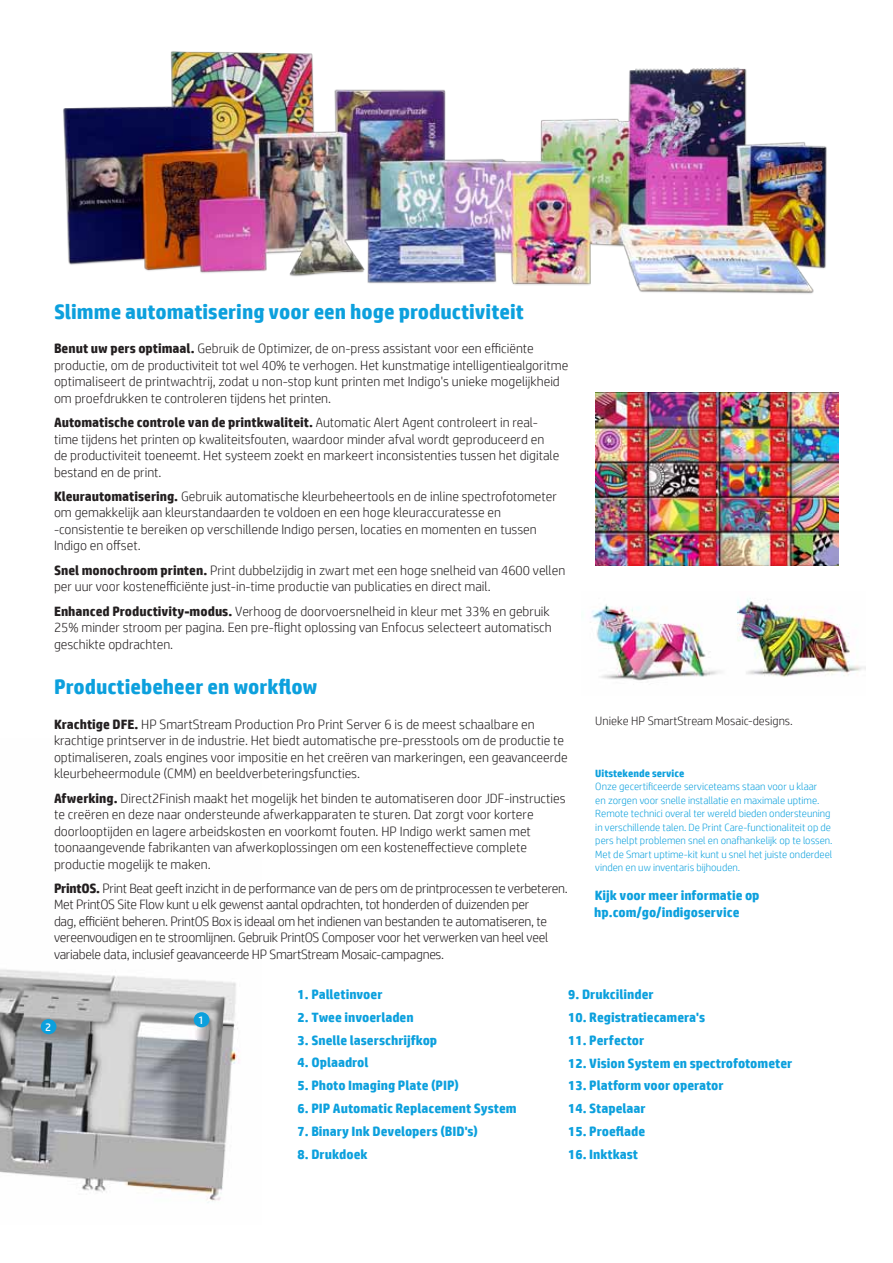
<style>
.page{position:relative;width:893px;height:1263px;background:#fff}
.page>*{position:absolute;margin:0;border:0;box-sizing:border-box;transform-origin:0 0}
.Subhead_14_16_bold_b{font:700 21px "HP Simplified";color:#0ca0dd}
.Body{font:300 13.5px/16.5px "HP Simplified";color:#231f20}
.Body-2{font:300 13.5px/16.5px "HP Simplified";letter-spacing:-.02em;color:#231f20}
.Body-3{font:700 13.5px "HP Simplified";color:#0ca0dd}
.Body_blue{font:700 13.5px/16.5px "HP Simplified";color:#0ca0dd}
.Body-4{font:300 12.15px "HP Simplified";color:#231f20}
.t1{font:11.25px "HP Simplified";color:#fff}
.Side_7pt{font:300 10.5px/13.5px "HP Simplified";color:#0ca0dd}
.s1{font-weight:700}
</style>
<div class="page">
<img style="left:0;top:969px;width:239px;height:234px">
<div style="left:41px;top:1019px;width:15px;height:15px;background:#0ca0dd;border-radius:50%"></div>
<div style="left:194px;top:1012px;width:15px;height:15px;background:#0ca0dd;border-radius:50%"></div>
<img style="left:590px;top:598px;width:275px;height:83px">
<img style="left:595px;top:392px;width:244px;height:174px">
<img style="left:63px;top:51px;width:764px;height:243px">
<p class="Subhead_14_16_bold_b" style="left:54px;top:299px;width:471px">Slimme automatisering voor een hoge productiviteit</p>
<p class="Body" style="left:54px;top:340px;width:516px"><span class="s1">Benut uw pers optimaal.</span> Gebruik de Optimizer, de on-press assistant voor een efficiënte productie, om de productiviteit tot wel 40% te verhogen. Het kunstmatige intelligentiealgoritme optimaliseert de printwachtrij, zodat u non-stop kunt printen met Indigo's unieke mogelijkheid om proefdrukken te controleren tijdens het printen.</p>
<p class="Body" style="left:54px;top:414px;width:507px"><span class="s1">Automatische controle van de printkwaliteit.</span> Automatic Alert Agent controleert in real&shy;time tijdens het printen op kwaliteitsfouten, waardoor minder afval wordt geproduceerd en de productiviteit toeneemt. Het systeem zoekt en markeert inconsistenties tussen het digitale bestand en de print.</p>
<p class="Body" style="left:54px;top:488px;width:504px"><span class="s1">Kleurautomatisering.</span> Gebruik automatische kleurbeheertools en de inline spectrofotometer om gemakkelijk aan kleurstandaarden te voldoen en een hoge kleuraccuratesse en -consistentie te bereiken op verschillende Indigo persen, locaties en momenten en tussen Indigo en offset.</p>
<p class="Body" style="left:54px;top:562px;width:513px"><span class="s1">Snel monochroom printen.</span> Print dubbelzijdig in zwart met een hoge snelheid van 4600 vellen per uur voor kostenefficiënte just-in-time productie van publicaties en direct mail.</p>
<p class="Body" style="left:54px;top:603px;width:499px"><span class="s1">Enhanced Productivity-modus.</span> Verhoog de doorvoersnelheid in kleur met 33% en gebruik<br>25% minder stroom per pagina. Een pre-flight oplossing van Enfocus selecteert automatisch geschikte opdrachten.</p>
<p class="Subhead_14_16_bold_b" style="left:54px;top:675px;width:265px">Productiebeheer en workflow</p>
<p class="Body" style="left:54px;top:715px;width:515px"><span class="s1">Krachtige DFE.</span> HP SmartStream Production Pro Print Server 6 is de meest schaalbare en krachtige printserver in de industrie. Het biedt automatische pre-presstools om de productie te optimaliseren, zoals engines voor impositie en het creëren van markeringen, een geavanceerde kleurbeheermodule (CMM) en beeldverbeteringsfuncties.</p>
<p class="Body" style="left:54px;top:789px;width:513px"><span class="s1">Afwerking.</span> Direct2Finish maakt het mogelijk het binden te automatiseren door JDF-instructies te creëren en deze naar ondersteunde afwerkapparaten te sturen. Dat zorgt voor kortere doorlooptijden en lagere arbeidskosten en voorkomt fouten. HP Indigo werkt samen met toonaangevende fabrikanten van afwerkoplossingen om een kosteneffectieve complete productie mogelijk te maken.</p>
<p class="Body-2" style="left:54px;top:880px;width:515px"><span class="s1">PrintOS.</span> Print Beat geeft inzicht in de performance van de pers om de printprocessen te verbeteren.<br>Met PrintOS Site Flow kunt u elk gewenst aantal opdrachten, tot honderden of duizenden per<br>dag, efficiënt beheren. PrintOS Box is ideaal om het indienen van bestanden te automatiseren, te vereenvoudigen en te stroomlijnen. Gebruik PrintOS Composer voor het verwerken van heel veel variabele data, inclusief geavanceerde HP SmartStream Mosaic-campagnes.</p>
<p class="Body-3" style="left:298px;top:986px;width:86px">1. Palletinvoer</p>
<p class="Body-3" style="left:298px;top:1009px;width:118px">2. Twee invoerladen</p>
<p class="Body-3" style="left:298px;top:1032px;width:141px">3. Snelle laserschrijfkop</p>
<p class="Body-3" style="left:298px;top:1055px;width:72px">4. Oplaadrol</p>
<p class="Body-3" style="left:298px;top:1078px;width:163px">5. Photo Imaging Plate (PIP)</p>
<p class="Body-3" style="left:298px;top:1100px;width:221px">6. PIP Automatic Replacement System</p>
<p class="Body-3" style="left:298px;top:1123px;width:182px">7. Binary Ink Developers (BID's)</p>
<p class="Body-3" style="left:298px;top:1146px;width:72px">8. Drukdoek</p>
<p class="Body-4" style="left:595px;top:714px;width:199px">Unieke HP SmartStream Mosaic-designs.</p>
<p class="Side_7pt" style="left:595px;top:766px;width:239px"><span class="s1">Uitstekende service<br></span>Onze gecertificeerde serviceteams staan voor u klaar<br>en zorgen voor snelle installatie en maximale uptime.<br>Remote technici overal ter wereld bieden ondersteuning in verschillende talen. De Print Care-functionaliteit op de pers helpt problemen snel en onafhankelijk op te lossen.<br>Met de Smart uptime-kit kunt u snel het juiste onderdeel vinden en uw inventaris bijhouden.</p>
<p class="Body_blue" style="left:595px;top:887px;width:242px">Meer informatie hp.com/go/indigoservice</p>
<p class="Body_blue" style="left:594px;top:887px;width:167px">Kijk voor meer informatie p hp.com/go/indigoservice</p>
<p class="Body-3" style="left:568px;top:986px;width:87px">9. Drukcilinder</p>
<p class="Body-3" style="left:568px;top:1009px;width:138px">10. Registratiecamera's</p>
<p class="Body-3" style="left:568px;top:1032px;width:77px">11. Perfector</p>
<p class="Body-3" style="left:568px;top:1055px;width:226px">12. Vision System en spectrofotometer</p>
<p class="Body-3" style="left:568px;top:1078px;width:157px">13. Platform voor operator</p>
<p class="Body-3" style="left:568px;top:1100px;width:79px">14. Stapelaar</p>
<p class="Body-3" style="left:568px;top:1123px;width:78px">15. Proeflade</p>
<p class="Body-3" style="left:568px;top:1146px;width:71px">16. Inktkast</p>
<p class="t1" style="left:198px;top:1014px;width:8px">1</p>
<p class="t1" style="left:45px;top:1021px;width:8px">2</p>
</div>
